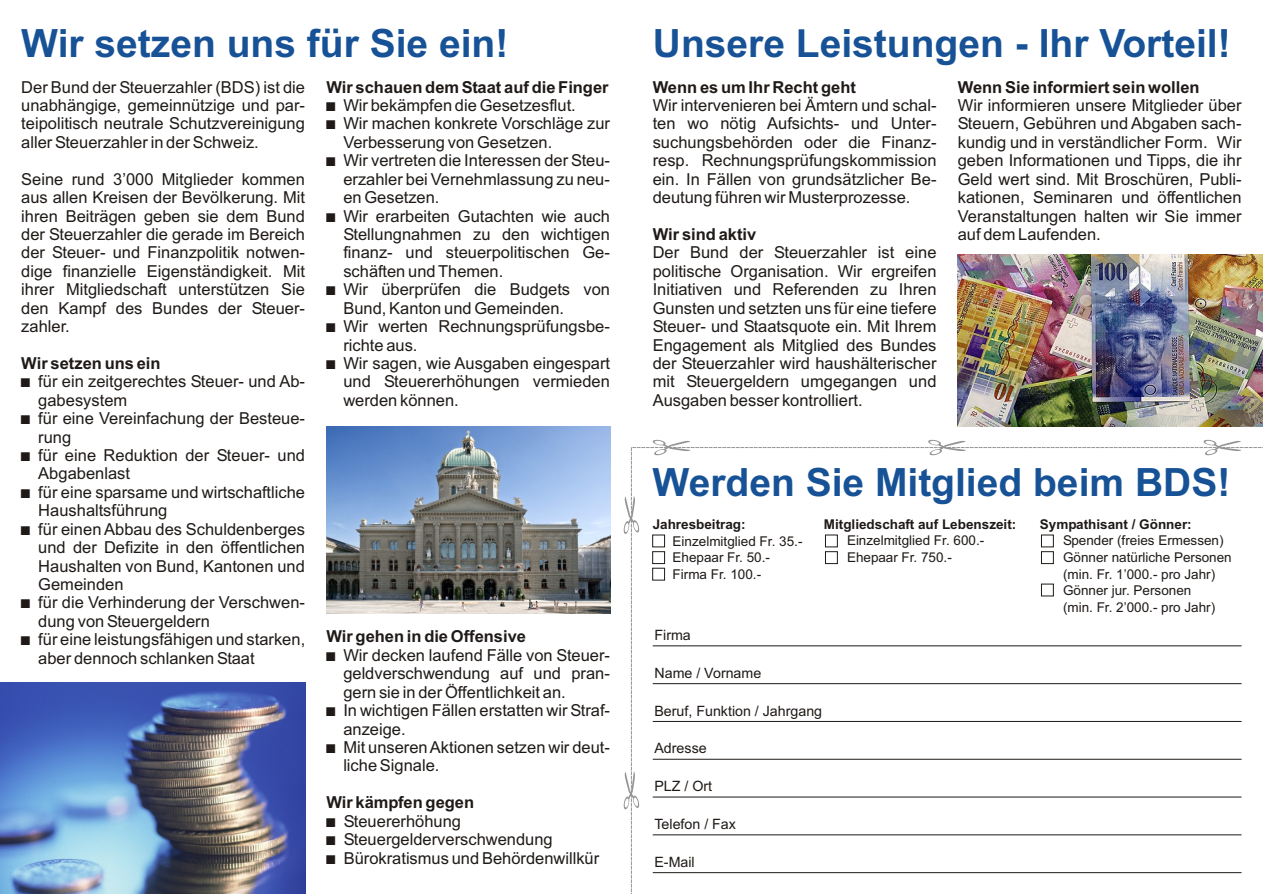
<style>
.page{position:relative;width:1263px;height:894px;background:#fff}
.page>*{position:absolute;margin:0;border:0;box-sizing:border-box;transform-origin:0 0}
.t1{font:700 39px "Arial";color:#175296}
.t2{font:16.5px/18.5px "Arial";color:#1f1a17;text-align:justify}
.t3{font:700 16.5px "Arial";color:#1f1a17}
.t4{font:14.25px "Arial";color:#1f1a17}
.t5{font:13.5px/16.6px "Arial";color:#1f1a17}
.t6{font:700 13.5px "Arial";color:#1f1a17}
</style>
<div class="page">
<svg style="left:631px;top:447px;width:632px;height:447px"></svg>
<svg style="left:653px;top:440px;width:38px;height:15px"></svg>
<svg style="left:1204px;top:440px;width:37px;height:15px"></svg>
<svg style="left:928px;top:440px;width:38px;height:15px"></svg>
<svg style="left:624px;top:496px;width:15px;height:38px"></svg>
<svg style="left:624px;top:772px;width:15px;height:37px"></svg>
<div style="left:652px;top:535px;width:13px;height:12px;border:1px solid #1f1a17"></div>
<div style="left:652px;top:551px;width:13px;height:13px;border:1px solid #1f1a17"></div>
<div style="left:652px;top:568px;width:13px;height:12px;border:1px solid #1f1a17"></div>
<hr style="left:653px;top:797px;width:589px;height:1px;background:#1f1a17">
<hr style="left:653px;top:835px;width:589px;height:1px;background:#1f1a17">
<hr style="left:653px;top:872px;width:589px;height:1px;background:#1f1a17">
<hr style="left:653px;top:759px;width:589px;height:1px;background:#1f1a17">
<hr style="left:653px;top:721px;width:589px;height:1px;background:#1f1a17">
<div style="left:825px;top:535px;width:13px;height:12px;border:1px solid #1f1a17"></div>
<div style="left:825px;top:551px;width:13px;height:13px;border:1px solid #1f1a17"></div>
<div style="left:1041px;top:535px;width:13px;height:12px;border:1px solid #1f1a17"></div>
<div style="left:1041px;top:551px;width:13px;height:13px;border:1px solid #1f1a17"></div>
<div style="left:1041px;top:584px;width:13px;height:12px;border:1px solid #1f1a17"></div>
<hr style="left:653px;top:683px;width:589px;height:1px;background:#1f1a17">
<hr style="left:653px;top:646px;width:589px;height:1px;background:#1f1a17">
<img style="left:0;top:682px;width:305px;height:212px">
<img style="left:326px;top:426px;width:284px;height:187px">
<img style="left:958px;top:254px;width:305px;height:172px">
<h1 class="t1" style="left:21px;top:28px;width:489px">Wir setzen uns für Sie ein!</h1>
<p class="t2" style="left:21px;top:79px;width:285px">Der Bund der Steuerzahler (BDS) ist die unabhängige, gemeinnützige und par&shy;teipolitisch neutrale Schutzvereinigung aller Steuerzahler in der Schweiz.</p>
<p class="t2" style="left:21px;top:171px;width:285px">Seine rund 3’000 Mitglieder kommen aus allen Kreisen der Bevölkerung. Mit ihren Beiträgen geben sie dem Bund der Steuerzahler die gerade im Bereich der Steuer- und Finanzpolitik notwen&shy;dige finanzielle Eigenständigkeit. Mit ihrer Mitgliedschaft unterstützen Sie den Kampf des Bundes der Steuer&shy;zahler.</p>
<p class="t3" style="left:21px;top:357px;width:141px">Wir setzen uns ein</p>
<p class="t2" style="left:38px;top:374px;width:268px;text-align:left">für ein zeitgerechtes Steuer- und Ab&shy;gabesystem<br>für eine Vereinfachung der Besteue&shy;rung<br>für eine Reduktion der Steuer- und<br>Abgabenlast<br>für eine sparsame und wirtschaftliche<br>Haushaltsführung<br>für einen Abbau des Schuldenberges und der Defizite in den öffentlichen<br>Haushalten von Bund, Kantonen und<br>Gemeinden<br>für die Verhinderung der Verschwen&shy;dung von Steuergeldern<br>für eine leistungsfähigen und starken, aber dennoch schlanken Staat</p>
<p class="t3" style="left:326px;top:81px;width:284px">Wir schauen dem Staat auf die Finger</p>
<p class="t2" style="left:343px;top:97px;width:268px;text-align:left">Wir bekämpfen die Gesetzesflut.<br>Wir machen konkrete Vorschläge zur<br>Verbesserung von Gesetzen.<br>Wir vertreten die Interessen der Steu&shy;erzahler bei Vernehmlassung zu neu&shy;en Gesetzen.<br>Wir erarbeiten Gutachten wie auch<br>Stellungnahmen zu den wichtigen finanz- und steuerpolitischen Ge&shy;schäften und Themen.<br>Wir überprüfen die Budgets von<br>Bund, Kanton und Gemeinden.<br>Wir werten Rechnungsprüfungsbe&shy;richte aus.<br>Wir sagen, wie Ausgaben eingespart und Steuererhöhungen vermieden werden können.</p>
<p class="t3" style="left:326px;top:630px;width:201px">Wir gehen in die Offensive</p>
<p class="t2" style="left:343px;top:647px;width:268px;text-align:left">Wir decken laufend Fälle von Steuer&shy;geldverschwendung auf und pran&shy;gern sie in der Öffentlichkeit an.<br>In wichtigen Fällen erstatten wir Straf&shy;anzeige.<br>Mit unseren Aktionen setzen wir deut&shy;liche Signale.</p>
<p class="t3" style="left:326px;top:796px;width:149px">Wir kämpfen gegen</p>
<p class="t2" style="left:344px;top:813px;width:257px;text-align:left">Steuererhöhung<br>Steuergelderverschwendung<br>Bürokratismus und Behördenwillkür</p>
<h1 class="t1" style="left:653px;top:28px;width:579px">Unsere Leistungen - Ihr Vorteil!</h1>
<p class="t3" style="left:653px;top:81px;width:205px">Wenn es um Ihr Recht geht</p>
<p class="t2" style="left:653px;top:97px;width:285px">Wir intervenieren bei Ämtern und schal&shy;ten wo nötig Aufsichts- und Unter&shy;suchungsbehörden oder die Finanz&shy;resp. Rechnungsprüfungskommission ein. In Fällen von grundsätzlicher Be&shy;deutung führen wir Musterprozesse.</p>
<p class="t3" style="left:653px;top:228px;width:105px">Wir sind aktiv</p>
<p class="t2" style="left:653px;top:245px;width:285px">Der Bund der Steuerzahler ist eine politische Organisation. Wir ergreifen Initiativen und Referenden zu Ihren Gunsten und setzten uns für eine tiefere Steuer- und Staatsquote ein. Mit Ihrem Engagement als Mitglied des Bundes der Steuerzahler wird haushälterischer mit Steuergeldern umgegangen und Ausgaben besser kontrolliert.</p>
<p class="t3" style="left:958px;top:81px;width:243px">Wenn Sie informiert sein wollen</p>
<p class="t2" style="left:958px;top:97px;width:285px">Wir informieren unsere Mitglieder über Steuern, Gebühren und Abgaben sach&shy;kundig und in verständlicher Form. Wir geben Informationen und Tipps, die ihr Geld wert sind. Mit Broschüren, Publi&shy;kationen, Seminaren und öffentlichen Veranstaltungen halten wir Sie immer auf dem Laufenden.</p>
<h1 class="t1" style="left:653px;top:467px;width:579px">Werden Sie Mitglied beim BDS!</h1>
<p class="t5" style="left:673px;top:534px;width:131px">Einzelmitglied Fr. 35.-<br>Ehepaar Fr. 50.-<br>Firma Fr. 100.-</p>
<p class="t6" style="left:824px;top:519px;width:194px">Mitgliedschaft auf Lebenszeit:</p>
<p class="t6" style="left:1040px;top:519px;width:153px">Sympathisant / Gönner:</p>
<p class="t6" style="left:653px;top:519px;width:95px">Jahresbeitrag:</p>
<p class="t5" style="left:1063px;top:534px;width:170px">Spender (freies Ermessen)<br>Gönner natürliche Personen (min. Fr. 1’000.- pro Jahr)<br>Gönner jur. Personen<br>(min. Fr. 2’000.- pro Jahr)</p>
<p class="t5" style="left:847px;top:534px;width:139px">Einzelmitglied Fr. 600.-<br>Ehepaar Fr. 750.-</p>
<p class="t4" style="left:654px;top:630px;width:38px">Firma</p>
<p class="t4" style="left:654px;top:667px;width:108px">Name / Vorname</p>
<p class="t4" style="left:654px;top:705px;width:169px">Beruf, Funktion / Jahrgang</p>
<p class="t4" style="left:654px;top:743px;width:54px">Adresse</p>
<p class="t4" style="left:654px;top:781px;width:59px">PLZ / Ort</p>
<p class="t4" style="left:654px;top:819px;width:83px">Telefon / Fax</p>
<p class="t4" style="left:654px;top:856px;width:42px">E-Mail</p>
</div>
